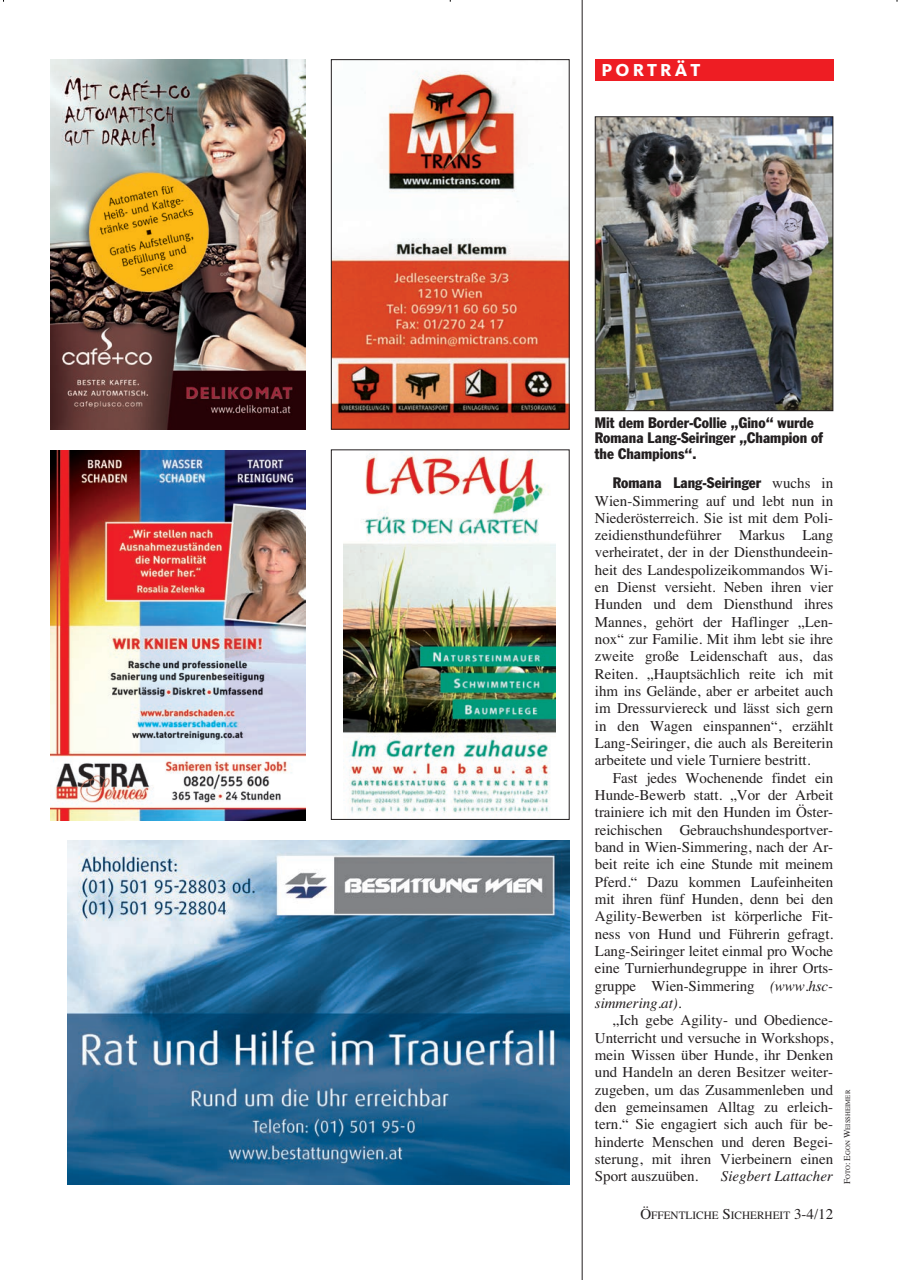
<style>
.page{position:relative;width:902px;height:1280px;background:#fff}
.page>*{position:absolute;margin:0;border:0;box-sizing:border-box;transform-origin:0 0}
.t1{font:800 18px "Kievit";letter-spacing:.175em;color:#fff}
.t2{font:15px/17.4px "Times";color:#231f20;text-align:justify}
.t3{font:condensed 15px/15.8px "Franklin Gothic";color:#231f20}
.t4{font:italic 15px "Times";color:#231f20}
.t5{font:11.25px "Times";color:#231f20}
.t6{font:6.75px "Times";color:#231f20}
.s1{font-family:"Times";font-stretch:normal}
.s2{font-style:italic}
.s3{font-size:15px}
.s4{font-size:9px}
</style>
<div class="page">
<div style="left:595px;top:60px;width:238px;height:21px;background:#ee1d23"></div>
<img style="left:597px;top:118px;width:234px;height:291px">
<div style="left:595px;top:116px;width:238px;height:295px;border:1px solid #231f20"></div>
<hr style="left:581px;top:0;width:1px;height:1280px;background:#231f20">
<img style="left:50px;top:59px;width:255px;height:370px">
<img style="left:50px;top:450px;width:255px;height:370px">
<img style="left:333px;top:70px;width:234px;height:357px">
<div style="left:331px;top:59px;width:238px;height:370px;border:1px solid #231f20"></div>
<img style="left:343px;top:452px;width:213px;height:364px">
<div style="left:331px;top:450px;width:238px;height:370px;border:1px solid #231f20"></div>
<img style="left:67px;top:840px;width:502px;height:344px">
<p class="t1" style="left:601px;top:63px;width:100px">PORTRÄT</p>
<p class="t3" style="left:595px;top:416px;width:229px">Mit dem Border-Collie „Gino“ wurde<br>Romana Lang-Seiringer „Champion of the Champions“.</p>
<p class="t3" style="left:613px;top:477px;width:222px">Romana Lang-Seiringer <span class="s1">wuchs in</span></p>
<p class="t2" style="left:595px;top:493px;width:240px">Wien-Simmering auf und lebt nun in Niederösterreich. Sie ist mit dem Poli&shy;zeidiensthundeführer Markus Lang verheiratet, der in der Diensthundeein&shy;heit des Landespolizeikommandos Wi&shy;en Dienst versieht. Neben ihren vier Hunden und dem Diensthund ihres Mannes, gehört der Haflinger „Len&shy;nox“ zur Familie. Mit ihm lebt sie ihre zweite große Leidenschaft aus, das Reiten. „Hauptsächlich reite ich mit ihm ins Gelände, aber er arbeitet auch im Dressurviereck und lässt sich gern in den Wagen einspannen“, erzählt Lang-Seiringer, die auch als Bereiterin arbeitete und viele Turniere bestritt.</p>
<p class="t2" style="left:595px;top:770px;width:240px;text-indent:18px">Fast jedes Wochenende findet ein Hunde-Bewerb statt. „Vor der Arbeit trainiere ich mit den Hunden im Öster&shy;reichischen Gebrauchshundesportver&shy;band in Wien-Simmering, nach der Ar&shy;beit reite ich eine Stunde mit meinem Pferd.“ Dazu kommen Laufeinheiten mit ihren fünf Hunden, denn bei den Agility-Bewerben ist körperliche Fit&shy;ness von Hund und Führerin gefragt.<br>Lang-Seiringer leitet einmal pro Woche eine Turnierhundegruppe in ihrer Orts&shy;gruppe Wien-Simmering <span class="s2">(www.hsc&shy;simmering.at).</span></p>
<p class="t2" style="left:595px;top:1013px;width:240px;text-indent:18px">„Ich gebe Agility- und Obedience-Unterricht und versuche in Workshops, mein Wissen über Hunde, ihr Denken und Handeln an deren Besitzer weiter&shy;zugeben, um das Zusammenleben und den gemeinsamen Alltag zu erleich&shy;tern.“ Sie engagiert sich auch für be&shy;hinderte Menschen und deren Begei&shy;sterung, mit ihren Vierbeinern einen Sport auszuüben.</p>
<p class="t4" style="left:720px;top:1171px;width:114px">Siegbert Lattacher</p>
<p class="t5" style="left:640px;top:1212px;width:194px"><span class="s3">Ö</span>FFENTLICHE <span class="s3">S</span>ICHERHEIT <span class="s3">3-4/12</span></p>
<p class="t6" style="left:845px;top:1184px;width:96px;rotate:-90deg"><span class="s4">F</span>OTO<span class="s4">: E</span>GON <span class="s4">W</span>EISSHEIMER</p>
</div>
